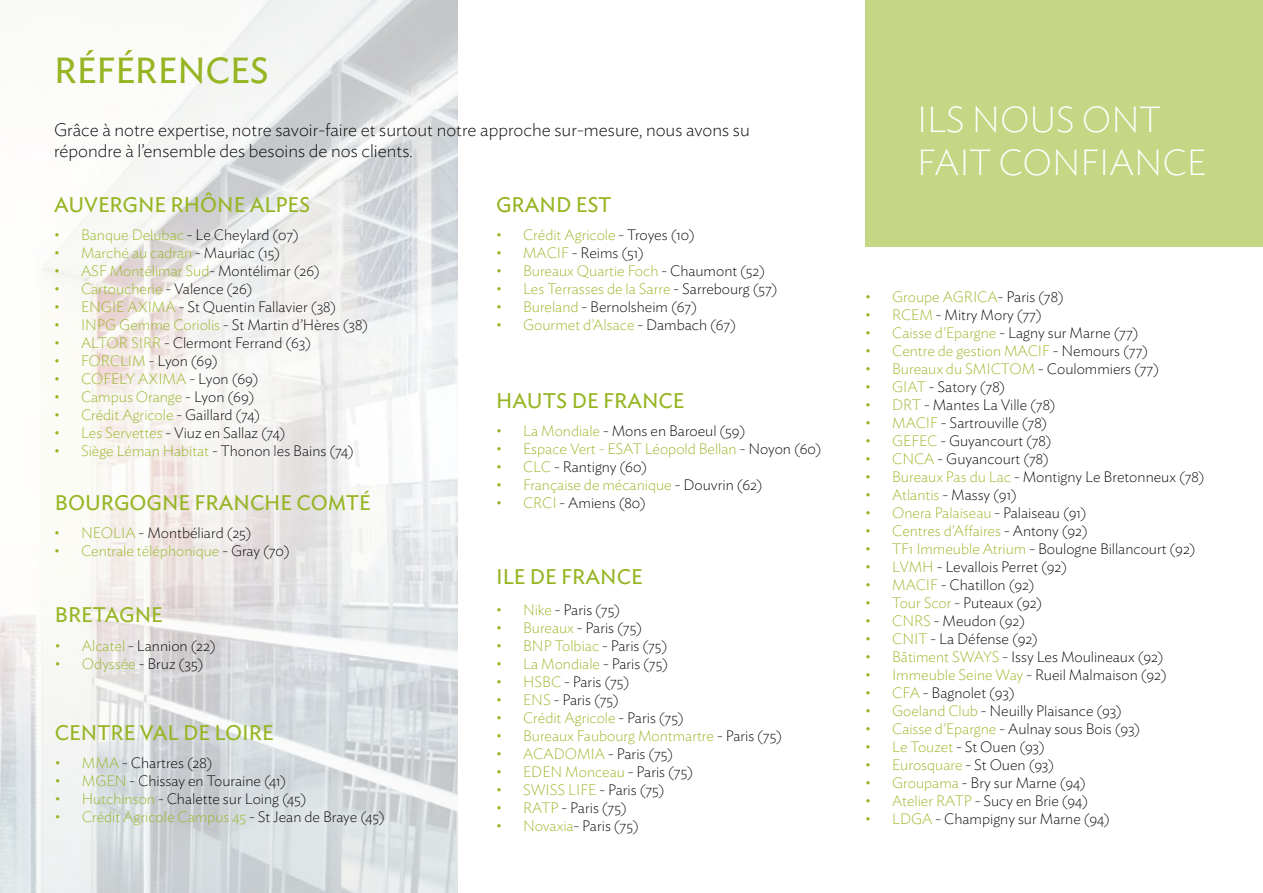
<style>
.page{position:relative;width:1263px;height:893px;background:#fff}
.page>*{position:absolute;margin:0;border:0;box-sizing:border-box;transform-origin:0 0}
.t1{font:200 36px/43.2px "Ideal Sans";color:#fff}
.t2{font:36px "Ideal Sans";color:#96b522}
.t3{font:21px "Ideal Sans";color:#96b522}
.t4{font:200 18px/21.6px "Ideal Sans";color:#000}
.t5{font:200 15px "Ideal Sans";color:#000}
.t6{font:200 15px "Ideal Sans";color:#96b522}
.s1{color:#96b522}
.s2{color:#000}
</style>
<div class="page">
<img style="left:0;top:0;width:458px;height:893px">
<div style="left:865px;top:0;width:398px;height:247px;background:#c5d685"></div>
<h1 class="t2" style="left:54px;top:43px;width:216px">RÉFÉRENCES</h1>
<p class="t4" style="left:54px;top:117px;width:697px">Grâce à notre expertise, notre savoir-faire et surtout notre approche sur-mesure, nous avons su répondre à l’ensemble des besoins de nos clients.</p>
<h2 class="t3" style="left:54px;top:189px;width:258px">AUVERGNE RHÔNE ALPES</h2>
<p class="t5" style="left:54px;top:223px;width:246px"><span class="s1">• Banque Delubac</span> - Le Cheylard (07)</p>
<p class="t6" style="left:54px;top:241px;width:228px">• Marché au cadran <span class="s2">- Mauriac (15)</span></p>
<p class="t6" style="left:54px;top:259px;width:267px">• ASF Montélimar Sud<span class="s2">- Montélimar (26)</span></p>
<p class="t6" style="left:54px;top:277px;width:200px">• Cartoucherie <span class="s2">- Valence (26)</span></p>
<p class="t5" style="left:54px;top:295px;width:284px"><span class="s1">• ENGIE AXIMA</span> - St Quentin Fallavier (38)</p>
<p class="t5" style="left:54px;top:313px;width:316px"><span class="s1">• INPG Gemme Coriolis</span> - St Martin d’Hères (38)</p>
<p class="t5" style="left:54px;top:331px;width:258px"><span class="s1">• ALTOR SIRR</span> - Clermont Ferrand (63)</p>
<p class="t5" style="left:54px;top:349px;width:165px"><span class="s1">• FORCLIM</span> - Lyon (69)</p>
<p class="t6" style="left:54px;top:367px;width:206px">• COFELY AXIMA <span class="s2">- Lyon (69)</span></p>
<p class="t6" style="left:54px;top:385px;width:202px">• Campus Orange <span class="s2">- Lyon (69)</span></p>
<p class="t6" style="left:54px;top:403px;width:208px">• Crédit Agricole <span class="s2">- Gaillard (74)</span></p>
<p class="t5" style="left:54px;top:421px;width:233px"><span class="s1">• Les Servettes</span> - Viuz en Sallaz (74)</p>
<p class="t5" style="left:54px;top:439px;width:301px"><span class="s1">• Siège Léman Habitat</span> - Thonon les Bains (74)</p>
<h2 class="t3" style="left:55px;top:487px;width:317px">BOURGOGNE FRANCHE COMTÉ</h2>
<p class="t5" style="left:54px;top:521px;width:199px"><span class="s1">• NEOLIA</span> - Montbéliard (25)</p>
<p class="t6" style="left:54px;top:539px;width:237px">• Centrale téléphonique <span class="s2">- Gray (70)</span></p>
<h2 class="t3" style="left:55px;top:599px;width:109px">BRETAGNE</h2>
<p class="t5" style="left:55px;top:634px;width:162px"><span class="s1">• Alcatel</span> - Lannion (22)</p>
<p class="t5" style="left:55px;top:652px;width:150px"><span class="s1">• Odyssée</span> - Bruz (35)</p>
<h2 class="t3" style="left:55px;top:716px;width:220px">CENTRE VAL DE LOIRE</h2>
<p class="t5" style="left:55px;top:751px;width:159px"><span class="s1">• MMA</span> - Chartres (28)</p>
<p class="t5" style="left:55px;top:769px;width:233px"><span class="s1">• MGEN</span> - Chissay en Touraine (41)</p>
<p class="t5" style="left:55px;top:787px;width:253px"><span class="s1">• Hutchinson</span> - Chalette sur Loing (45)</p>
<p class="t6" style="left:55px;top:805px;width:331px">• Crédit Agricole Campus 45 <span class="s2">- St Jean de Braye (45)</span></p>
<h2 class="t3" style="left:496px;top:189px;width:117px">GRAND EST</h2>
<p class="t6" style="left:496px;top:223px;width:200px">• Crédit Agricole <span class="s2">- Troyes (10)</span></p>
<p class="t5" style="left:496px;top:241px;width:149px"><span class="s1">• MACIF</span> - Reims (51)</p>
<p class="t6" style="left:496px;top:259px;width:270px">• Bureaux Quartie Foch <span class="s2">- Chaumont (52)</span></p>
<p class="t6" style="left:496px;top:277px;width:283px">• Les Terrasses de la Sarre <span class="s2">- Sarrebourg (57)</span></p>
<p class="t5" style="left:496px;top:295px;width:202px"><span class="s1">• Bureland</span> - Bernolsheim (67)</p>
<p class="t6" style="left:496px;top:313px;width:241px">• Gourmet d’Alsace <span class="s2">- Dambach (67)</span></p>
<h2 class="t3" style="left:496px;top:385px;width:190px">HAUTS DE FRANCE</h2>
<p class="t5" style="left:496px;top:419px;width:251px"><span class="s1">• La Mondiale</span> - Mons en Baroeul (59)</p>
<p class="t6" style="left:496px;top:437px;width:327px">• Espace Vert - ESAT Léopold Bellan <span class="s2">- Noyon (60)</span></p>
<p class="t5" style="left:496px;top:455px;width:153px"><span class="s1">• CLC</span> - Rantigny (60)</p>
<p class="t6" style="left:496px;top:473px;width:268px">• Française de mécanique <span class="s2">- Douvrin (62)</span></p>
<p class="t5" style="left:496px;top:491px;width:151px"><span class="s1">• CRCI</span> - Amiens (80)</p>
<h2 class="t3" style="left:496px;top:561px;width:148px">ILE DE FRANCE</h2>
<p class="t5" style="left:496px;top:598px;width:125px"><span class="s1">• Nike</span> - Paris (75)</p>
<p class="t5" style="left:496px;top:616px;width:147px"><span class="s1">• Bureaux</span> - Paris (75)</p>
<p class="t6" style="left:496px;top:634px;width:173px">• BNP Tolbiac <span class="s2">- Paris (75)</span></p>
<p class="t6" style="left:496px;top:652px;width:173px">• La Mondiale <span class="s2">- Paris (75)</span></p>
<p class="t5" style="left:496px;top:670px;width:135px"><span class="s1">• HSBC</span> - Paris (75)</p>
<p class="t5" style="left:496px;top:688px;width:124px"><span class="s1">• ENS</span> - Paris (75)</p>
<p class="t6" style="left:496px;top:706px;width:189px">• Crédit Agricole <span class="s2">- Paris (75)</span></p>
<p class="t6" style="left:496px;top:724px;width:287px">• Bureaux Faubourg Montmartre <span class="s2">- Paris (75)</span></p>
<p class="t5" style="left:496px;top:742px;width:179px"><span class="s1">• ACADOMIA</span> - Paris (75)</p>
<p class="t6" style="left:496px;top:760px;width:198px">• EDEN Monceau <span class="s2">- Paris (75)</span></p>
<p class="t6" style="left:496px;top:778px;width:170px">• SWISS LIFE <span class="s2">- Paris (75)</span></p>
<p class="t5" style="left:496px;top:796px;width:132px"><span class="s1">• RATP</span> - Paris (75)</p>
<p class="t5" style="left:496px;top:814px;width:144px"><span class="s1">• Novaxia</span>- Paris (75)</p>
<h1 class="t1" style="left:917px;top:94px;width:291px">ILS NOUS ONT<br>FAIT CONFIANCE</h1>
<p class="t6" style="left:865px;top:285px;width:200px">• Groupe AGRICA<span class="s2">- Paris (78)</span></p>
<p class="t5" style="left:865px;top:303px;width:178px"><span class="s1">• RCEM</span> - Mitry Mory (77)</p>
<p class="t5" style="left:865px;top:321px;width:275px"><span class="s1">• Caisse d’Epargne</span> - Lagny sur Marne (77)</p>
<p class="t6" style="left:865px;top:339px;width:284px">• Centre de gestion MACIF <span class="s2">- Nemours (77)</span></p>
<p class="t6" style="left:865px;top:357px;width:295px">• Bureaux du SMICTOM <span class="s2">- Coulommiers (77)</span></p>
<p class="t5" style="left:865px;top:375px;width:142px"><span class="s1">• GIAT</span> - Satory (78)</p>
<p class="t5" style="left:865px;top:393px;width:192px"><span class="s1">• DRT</span> - Mantes La Ville (78)</p>
<p class="t5" style="left:865px;top:411px;width:184px"><span class="s1">• MACIF</span> - Sartrouville (78)</p>
<p class="t5" style="left:865px;top:429px;width:188px"><span class="s1">• GEFEC</span> - Guyancourt (78)</p>
<p class="t5" style="left:865px;top:447px;width:185px"><span class="s1">• CNCA</span> - Guyancourt (78)</p>
<p class="t5" style="left:865px;top:465px;width:341px"><span class="s1">• Bureaux Pas du Lac</span> - Montigny Le Bretonneux (78)</p>
<p class="t5" style="left:865px;top:483px;width:153px"><span class="s1">• Atlantis</span> - Massy (91)</p>
<p class="t6" style="left:865px;top:501px;width:223px">• Onera Palaiseau <span class="s2">- Palaiseau (91)</span></p>
<p class="t6" style="left:865px;top:519px;width:224px">• Centres d’Affaires <span class="s2">- Antony (92)</span></p>
<p class="t5" style="left:865px;top:537px;width:332px"><span class="s1">• TF1 Immeuble Atrium</span> - Boulogne Billancourt (92)</p>
<p class="t5" style="left:865px;top:555px;width:203px"><span class="s1">• LVMH</span> - Levallois Perret (92)</p>
<p class="t5" style="left:865px;top:573px;width:171px"><span class="s1">• MACIF</span> - Chatillon (92)</p>
<p class="t5" style="left:865px;top:591px;width:179px"><span class="s1">• Tour Scor</span> - Puteaux (92)</p>
<p class="t5" style="left:865px;top:609px;width:161px"><span class="s1">• CNRS</span> - Meudon (92)</p>
<p class="t5" style="left:865px;top:627px;width:174px"><span class="s1">• CNIT</span> - La Défense (92)</p>
<p class="t5" style="left:865px;top:645px;width:300px"><span class="s1">• Bâtiment SWAYS</span> - Issy Les Moulineaux (92)</p>
<p class="t5" style="left:865px;top:663px;width:303px"><span class="s1">• Immeuble Seine Way</span> - Rueil Malmaison (92)</p>
<p class="t5" style="left:865px;top:681px;width:151px"><span class="s1">• CFA</span> - Bagnolet (93)</p>
<p class="t5" style="left:865px;top:699px;width:258px"><span class="s1">• Goeland Club</span> - Neuilly Plaisance (93)</p>
<p class="t5" style="left:865px;top:717px;width:277px"><span class="s1">• Caisse d’Epargne</span> - Aulnay sous Bois (93)</p>
<p class="t5" style="left:865px;top:735px;width:181px"><span class="s1">• Le Touzet</span> - St Ouen (93)</p>
<p class="t6" style="left:865px;top:753px;width:190px">• Eurosquare <span class="s2">- St Ouen (93)</span></p>
<p class="t5" style="left:865px;top:771px;width:222px"><span class="s1">• Groupama</span> - Bry sur Marne (94)</p>
<p class="t5" style="left:865px;top:789px;width:224px"><span class="s1">• Atelier RATP</span> - Sucy en Brie (94)</p>
<p class="t5" style="left:865px;top:807px;width:246px"><span class="s1">• LDGA</span> - Champigny sur Marne (94)</p>
</div>
